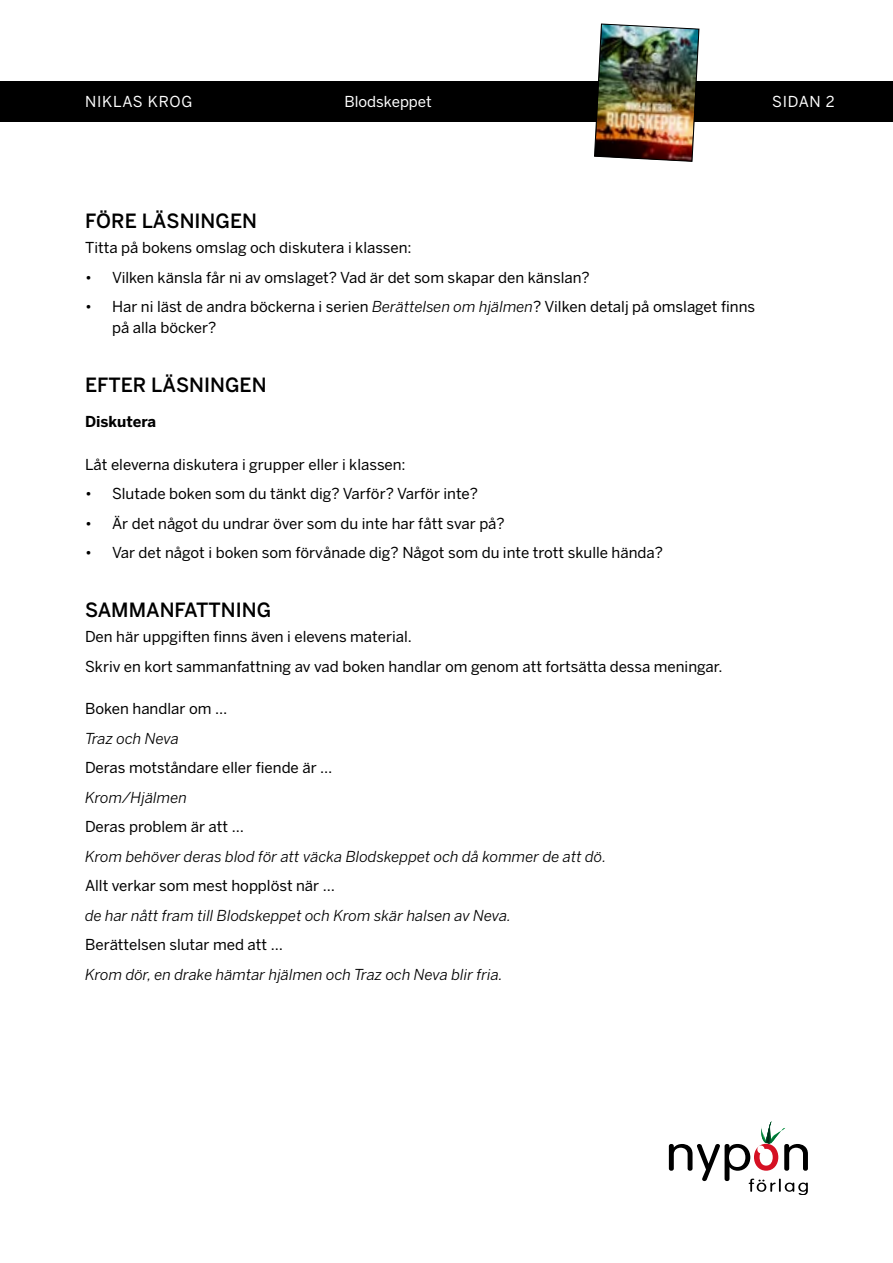
<style>
.page{position:relative;width:893px;height:1263px;background:#fff}
.page>*{position:absolute;margin:0;border:0;box-sizing:border-box;transform-origin:0 0}
.t1{font:500 19.5px "Benton Sans";color:#000}
.t2{font:15px/21px "Benton Sans";color:#000}
.t3{font:italic 15px "Benton Sans";color:#000}
.t4{font:15px "Benton Sans";color:#fff}
.t5{font:15px "Benton Sans";letter-spacing:.05em;color:#fff}
.t6{font:700 15px "Benton Sans";color:#000}
.t7{font:15px "Benton Sans";letter-spacing:.02em;color:#fff}
.s1{font-style:italic}
</style>
<div class="page">
<div style="left:0;top:81px;width:893px;height:40px;background:#000"></div>
<svg style="left:669px;top:1121px;width:139px;height:74px"></svg>
<img style="left:594px;top:23px;width:105px;height:139px">
<p class="t5" style="left:85px;top:93px;width:109px">NIKLAS KROG</p>
<p class="t4" style="left:344px;top:93px;width:89px">Blodskeppet</p>
<p class="t7" style="left:772px;top:93px;width:64px">SIDAN 2</p>
<h1 class="t1" style="left:85px;top:210px;width:173px">FÖRE LÄSNINGEN</h1>
<p class="t2" style="left:85px;top:238px;width:328px">Titta på bokens omslag och diskutera i klassen:</p>
<p class="t2" style="left:85px;top:267px;width:506px">• Vilken känsla får ni av omslaget? Vad är det som skapar den känslan?</p>
<p class="t2" style="left:112px;top:297px;width:645px;text-indent:-27px">• Har ni läst de andra böckerna i serien <span class="s1">Berättelsen om hjälmen</span>? Vilken detalj på omslaget finns på alla böcker?</p>
<h1 class="t1" style="left:85px;top:374px;width:183px">EFTER LÄSNINGEN</h1>
<p class="t6" style="left:85px;top:413px;width:73px">Diskutera</p>
<p class="t2" style="left:85px;top:454px;width:322px">Låt eleverna diskutera i grupper eller i klassen:</p>
<p class="t2" style="left:85px;top:483px;width:395px">• Slutade boken som du tänkt dig? Varför? Varför inte?</p>
<p class="t2" style="left:85px;top:513px;width:421px">• Är det något du undrar över som du inte har fått svar på?</p>
<p class="t2" style="left:85px;top:542px;width:580px">• Var det något i boken som förvånade dig? Något som du inte trott skulle hända?</p>
<h1 class="t1" style="left:85px;top:599px;width:188px">SAMMANFATTNING</h1>
<p class="t2" style="left:85px;top:622px;width:639px;line-height:29.5px">Den här uppgiften finns även i elevens material.<br>Skriv en kort sammanfattning av vad boken handlar om genom att fortsätta dessa meningar.</p>
<p class="t2" style="left:85px;top:698px;width:144px">Boken handlar om …</p>
<p class="t3" style="left:85px;top:729px;width:95px">Traz och Neva</p>
<p class="t2" style="left:85px;top:757px;width:249px">Deras motståndare eller fiende är …</p>
<p class="t3" style="left:85px;top:788px;width:103px">Krom/Hjälmen</p>
<p class="t2" style="left:85px;top:816px;width:160px">Deras problem är att …</p>
<p class="t3" style="left:85px;top:847px;width:523px">Krom behöver deras blod för att väcka Blodskeppet och då kommer de att dö.</p>
<p class="t2" style="left:85px;top:875px;width:251px">Allt verkar som mest hopplöst när …</p>
<p class="t3" style="left:85px;top:906px;width:428px">de har nått fram till Blodskeppet och Krom skär halsen av Neva.</p>
<p class="t2" style="left:85px;top:934px;width:199px">Berättelsen slutar med att …</p>
<p class="t3" style="left:85px;top:965px;width:419px">Krom dör, en drake hämtar hjälmen och Traz och Neva blir fria.</p>
</div>
